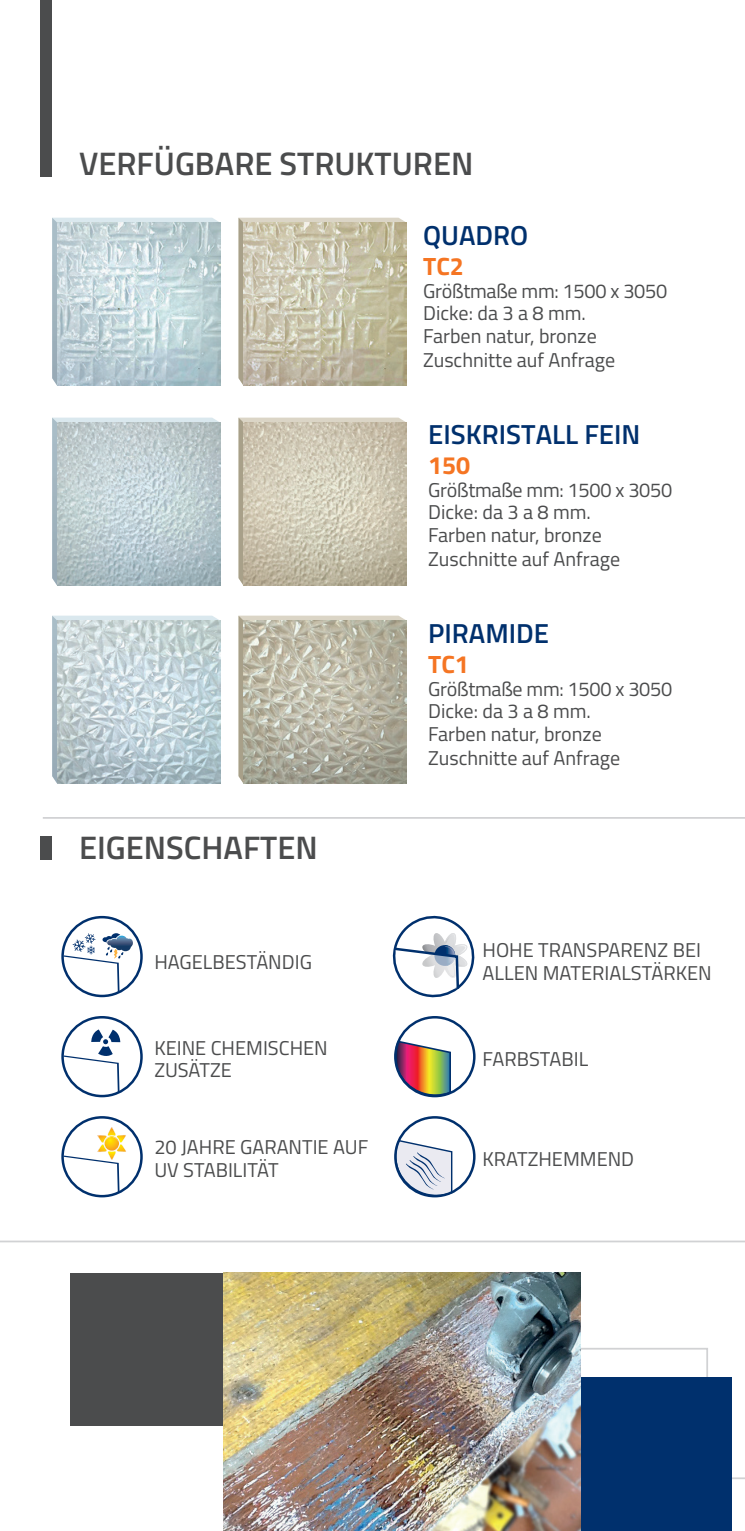
<style>
.page{position:relative;width:745px;height:1531px;background:#fff}
.page>*{position:absolute;margin:0;border:0;box-sizing:border-box;transform-origin:0 0}
.t1{font:600 32.5px "Titillium Web";color:#4b4c4d}
.t2{font:600 27.5px "Titillium Web";color:#00306d}
.t3{font:700 25px "Titillium Web";color:#f57523}
.t4{font:20px/23px "Titillium Web";color:#4b4c4d}
</style>
<div class="page">
<div style="left:40px;top:0;width:12px;height:177px;background:#4b4c4d"></div>
<div style="left:40px;top:836px;width:12px;height:23px;background:#4b4c4d"></div>
<svg style="left:580px;top:1347px;width:164px;height:133px"></svg>
<hr style="left:43px;top:817px;width:701px;height:2px;background:#d1d2d4">
<hr style="left:0;top:1240px;width:744px;height:2px;background:#d1d2d4">
<div style="left:579px;top:1377px;width:152px;height:154px;background:#00306d"></div>
<div style="left:71px;top:1272px;width:153px;height:153px;background:#4b4c4d"></div>
<img style="left:224px;top:1272px;width:356px;height:259px">
<svg style="left:52px;top:218px;width:168px;height:167px;background:#bdcdd5"></svg>
<svg style="left:238px;top:218px;width:168px;height:167px;background:#c4beab"></svg>
<svg style="left:52px;top:418px;width:168px;height:167px;background:#bcccd3"></svg>
<svg style="left:238px;top:418px;width:168px;height:167px;background:#c4bdab"></svg>
<svg style="left:52px;top:616px;width:168px;height:167px;background:#bdcdd5"></svg>
<svg style="left:238px;top:616px;width:168px;height:167px;background:#c3bdab"></svg>
<img style="left:243px;top:423px;width:163px;height:163px">
<img style="left:243px;top:621px;width:163px;height:163px">
<img style="left:57px;top:423px;width:163px;height:163px">
<img style="left:57px;top:621px;width:163px;height:163px">
<img style="left:57px;top:223px;width:163px;height:163px">
<img style="left:243px;top:223px;width:163px;height:163px">
<svg style="left:394px;top:1039px;width:57px;height:58px"></svg>
<div style="left:394px;top:1016px;width:81px;height:81px;border:2px solid #00306d;border-radius:50%"></div>
<svg style="left:394px;top:1139px;width:59px;height:58px"></svg>
<svg style="left:63px;top:917px;width:78px;height:79px"></svg>
<div style="left:61px;top:916px;width:82px;height:81px;border:2px solid #00306d;border-radius:50%"></div>
<svg style="left:63px;top:933px;width:70px;height:59px"></svg>
<svg style="left:63px;top:1117px;width:78px;height:79px"></svg>
<div style="left:61px;top:1116px;width:82px;height:81px;border:2px solid #00306d;border-radius:50%"></div>
<svg style="left:63px;top:1127px;width:63px;height:65px"></svg>
<div style="left:61px;top:1016px;width:82px;height:81px;border:2px solid #00306d;border-radius:50%"></div>
<svg style="left:63px;top:1029px;width:57px;height:63px"></svg>
<svg style="left:392px;top:915px;width:83px;height:83px"></svg>
<h1 class="t1" style="left:79px;top:139px;width:395px">VERFÜGBARE STRUKTUREN</h1>
<h2 class="t2" style="left:423px;top:215px;width:107px">QUADRO</h2>
<p class="t3" style="left:423px;top:247px;width:42px">TC2</p>
<p class="t4" style="left:423px;top:278px;width:245px">Größtmaße mm: 1500 x 3050<br>Dicke: da 3 a 8 mm.<br>Farben natur, bronze<br>Zuschnitte auf Anfrage</p>
<h2 class="t2" style="left:428px;top:414px;width:214px">EISKRISTALL FEIN</h2>
<p class="t3" style="left:428px;top:446px;width:44px">150</p>
<p class="t4" style="left:428px;top:477px;width:245px">Größtmaße mm: 1500 x 3050<br>Dicke: da 3 a 8 mm.<br>Farben natur, bronze<br>Zuschnitte auf Anfrage</p>
<h1 class="t1" style="left:79px;top:823px;width:240px">EIGENSCHAFTEN</h1>
<h2 class="t2" style="left:428px;top:613px;width:122px">PIRAMIDE</h2>
<p class="t3" style="left:428px;top:645px;width:42px">TC1</p>
<p class="t4" style="left:428px;top:676px;width:245px">Größtmaße mm: 1500 x 3050<br>Dicke: da 3 a 8 mm.<br>Farben natur, bronze<br>Zuschnitte auf Anfrage</p>
<p class="t4" style="left:154px;top:950px;width:159px">HAGELBESTÄNDIG</p>
<p class="t4" style="left:482px;top:938px;width:230px">HOHE TRANSPARENZ BEI<br>ALLEN MATERIALSTÄRKEN</p>
<p class="t4" style="left:154px;top:1035px;width:175px">KEINE CHEMISCHEN<br>ZUSÄTZE</p>
<p class="t4" style="left:154px;top:1135px;width:215px">20 JAHRE GARANTIE AUF<br>UV STABILITÄT</p>
<p class="t4" style="left:482px;top:1046px;width:107px">FARBSTABIL</p>
<p class="t4" style="left:482px;top:1146px;width:153px">KRATZHEMMEND</p>
</div>
